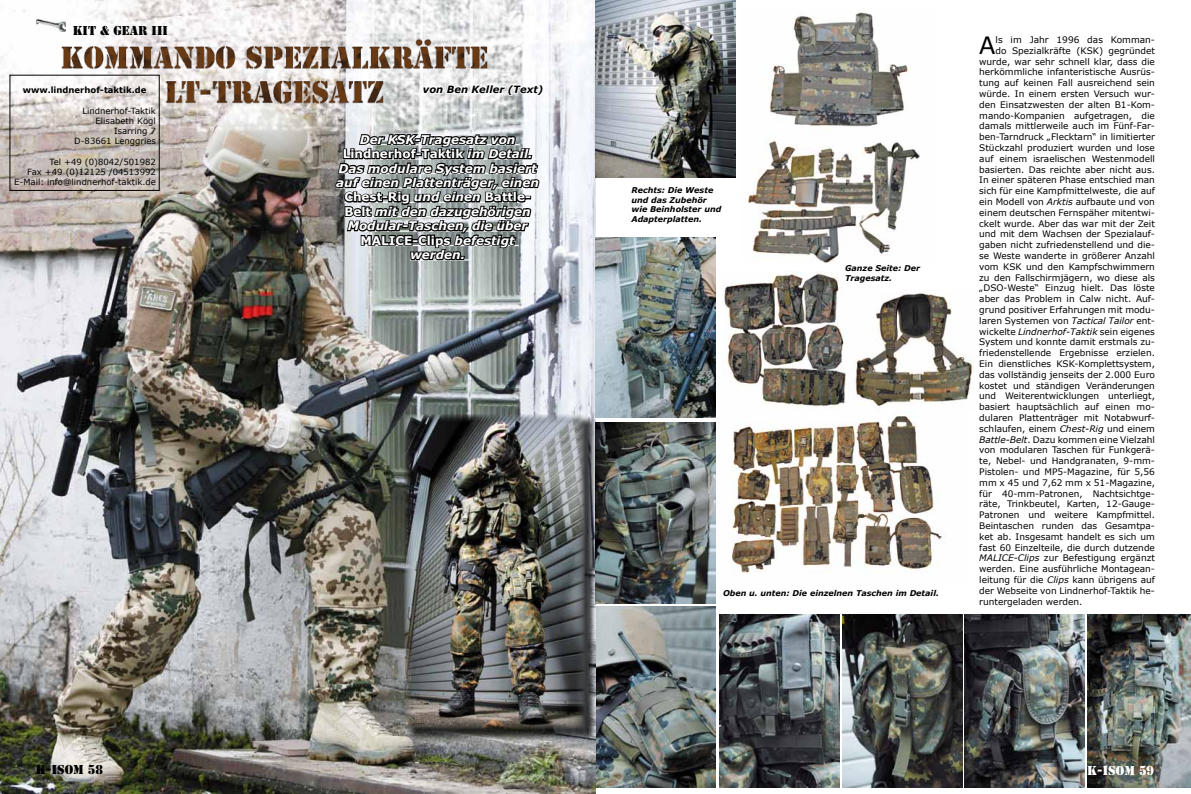
<style>
.page{position:relative;width:1191px;height:794px;background:#fff}
.page>*{position:absolute;margin:0;border:0;box-sizing:border-box;transform-origin:0 0}
.t1{font:23.9px "Verdana";color:#000}
.t2{font:italic 700 12px/14.4px "Verdana";color:#fff;text-align:center}
.t3{font:12px "Stencil Std";color:#000}
.t4{font:12px "Stencil Std";color:#fff}
.t5{font:italic 700 10px "Verdana";color:#000}
.t6{font:9px "Verdana";color:#000}
.t7{font:8.5px/10.2px "Verdana";color:#000;text-align:right}
.t8{font:700 8.5px "Verdana";color:#000}
.t9{font:italic 700 8px/9.6px "Verdana";color:#000}
.s1{font-style:normal}
.s2{font-style:italic}
</style>
<div class="page">
<img style="left:1088px;top:614px;width:103px;height:173px">
<img style="left:964px;top:614px;width:120px;height:173px">
<img style="left:842px;top:614px;width:120px;height:173px">
<img style="left:719px;top:614px;width:120px;height:173px">
<img style="left:595px;top:607px;width:120px;height:180px">
<img style="left:854px;top:293px;width:120px;height:113px">
<img style="left:747px;top:12px;width:173px;height:250px">
<img style="left:715px;top:411px;width:227px;height:171px">
<img style="left:722px;top:271px;width:124px;height:138px">
<img style="left:0;top:0;width:595px;height:794px">
<div style="left:406px;top:415px;width:191px;height:326px;background:#000;opacity:.75"></div>
<img style="left:404px;top:414px;width:180px;height:315px">
<img style="left:595px;top:0;width:140px;height:177px">
<img style="left:36px;top:19px;width:30px;height:7px">
<svg style="left:505px;top:71px;width:40px;height:37px"></svg>
<div style="left:9px;top:75px;width:151px;height:116px;border:1px solid #000"></div>
<img style="left:36px;top:26px;width:469px;height:85px">
<svg style="left:334px;top:122px;width:206px;height:143px;background:#6b6e6e"></svg>
<img style="left:595px;top:422px;width:120px;height:181px">
<img style="left:595px;top:237px;width:120px;height:181px">
<h2 class="t3" style="left:73px;top:23px;width:96px">KIT &amp; GEAR III</h2>
<p class="t8" style="left:23px;top:84px;width:125px">www.lindnerhof-taktik.de</p>
<p class="t5" style="left:423px;top:83px;width:122px">von Ben Keller (Text)</p>
<p class="t7" style="left:74px;top:105px;width:83px">Lindnerhof-Taktik<br>Elisabeth Kögl<br>Isarring 7<br>D-83661 Lenggries</p>
<p class="t7" style="left:14px;top:156px;width:143px">Tel +49 (0)8042/501982<br>Fax +49 (0)12125 /04513992<br>E-Mail: info@lindnerhof-taktik.de</p>
<h2 class="t2" style="left:336px;top:132px;width:204px">Der KSK-Tragesatz von<br><span class="s1">Lindnerhof-Taktik</span> im Detail.<br>Das modulare System basiert auf einen Plattenträger, einen<br><span class="s1">Chest-Rig</span> und einen <span class="s1">Battle-<br>Belt</span> mit den dazugehörigen<br>Modular-Taschen, die über<br><span class="s1">MALICE-Clips</span> befestigt werden.</h2>
<h2 class="t3" style="left:36px;top:761px;width:69px">K-ISOM 58</h2>
<p class="t9" style="left:631px;top:186px;width:91px">Rechts: Die Weste und das Zubehör wie Beinholster und<br>Adapterplatten.</p>
<p class="t9" style="left:845px;top:264px;width:76px">Ganze Seite: Der<br>Tragesatz.</p>
<p class="t9" style="left:723px;top:588px;width:217px">Oben u. unten: Die einzelnen Taschen im Detail.</p>
<h1 class="t1" style="left:979px;top:30px;width:18px">A</h1>
<p class="t6" style="left:995px;top:34px;width:161px">ls im Jahr 1996 das Komman-</p>
<p class="t6" style="left:995px;top:45px;width:161px">do Spezialkräfte (KSK) gegründet</p>
<p class="t6" style="left:979px;top:55px;width:177px">wurde, war sehr schnell klar, dass die</p>
<p class="t6" style="left:979px;top:66px;width:177px">herkömmliche infanteristische Ausrüs-</p>
<p class="t6" style="left:979px;top:77px;width:177px">tung auf keinen Fall ausreichend sein</p>
<p class="t6" style="left:979px;top:88px;width:177px">würde. In einem ersten Versuch wur-</p>
<p class="t6" style="left:979px;top:99px;width:177px">den Einsatzwesten der alten B1-Kom-</p>
<p class="t6" style="left:979px;top:109px;width:177px">mando-Kompanien aufgetragen, die</p>
<p class="t6" style="left:979px;top:120px;width:177px">damals mittlerweile auch im Fünf-Far-</p>
<p class="t6" style="left:979px;top:131px;width:177px">ben-Tarndruck „Flecktarn“ in limitierter</p>
<p class="t6" style="left:979px;top:142px;width:177px">Stückzahl produziert wurden und lose</p>
<p class="t6" style="left:979px;top:153px;width:177px">auf einem israelischen Westenmodell</p>
<p class="t6" style="left:979px;top:163px;width:177px">basierten. Das reichte aber nicht aus.</p>
<p class="t6" style="left:979px;top:174px;width:177px">In einer späteren Phase entschied man</p>
<p class="t6" style="left:979px;top:185px;width:177px">sich für eine Kampfmittelweste, die auf</p>
<p class="t6" style="left:979px;top:196px;width:177px">ein Modell von <span class="s2">Arktis</span> aufbaute und von</p>
<p class="t6" style="left:979px;top:207px;width:177px">einem deutschen Fernspäher mitentwi-</p>
<p class="t6" style="left:979px;top:217px;width:177px">ckelt wurde. Aber das war mit der Zeit</p>
<p class="t6" style="left:979px;top:228px;width:177px">und mit dem Wachsen der Spezialauf-</p>
<p class="t6" style="left:979px;top:239px;width:177px">gaben nicht zufriedenstellend und die-</p>
<p class="t6" style="left:979px;top:250px;width:177px">se Weste wanderte in größerer Anzahl</p>
<p class="t6" style="left:979px;top:261px;width:177px">vom KSK und den Kampfschwimmern</p>
<p class="t6" style="left:979px;top:271px;width:177px">zu den Fallschirmjägern, wo diese als</p>
<p class="t6" style="left:979px;top:282px;width:177px">„DSO-Weste“ Einzug hielt. Das löste</p>
<p class="t6" style="left:979px;top:293px;width:177px">aber das Problem in Calw nicht. Auf-</p>
<p class="t6" style="left:979px;top:304px;width:177px">grund positiver Erfahrungen mit modu-</p>
<p class="t6" style="left:979px;top:315px;width:177px">laren Systemen von <span class="s2">Tactical Tailor</span> ent-</p>
<p class="t6" style="left:979px;top:325px;width:177px">wickelte <span class="s2">Lindnerhof-Taktik</span> sein eigenes</p>
<p class="t6" style="left:979px;top:336px;width:177px">System und konnte damit erstmals zu-</p>
<p class="t6" style="left:979px;top:347px;width:177px">friedenstellende Ergebnisse erzielen.</p>
<p class="t6" style="left:979px;top:358px;width:177px">Ein dienstliches KSK-Komplettsystem,</p>
<p class="t6" style="left:979px;top:369px;width:177px">das vollständig jenseits der 2.000 Euro</p>
<p class="t6" style="left:979px;top:379px;width:177px">kostet und ständigen Veränderungen</p>
<p class="t6" style="left:979px;top:390px;width:177px">und Weiterentwicklungen unterliegt,</p>
<p class="t6" style="left:979px;top:401px;width:177px">basiert hauptsächlich auf einen mo-</p>
<p class="t6" style="left:979px;top:412px;width:177px">dularen Plattenträger mit Notabwurf-</p>
<p class="t6" style="left:979px;top:423px;width:177px">schlaufen, einem <span class="s2">Chest-Rig</span> und einem</p>
<p class="t6" style="left:979px;top:433px;width:177px"><span class="s2">Battle-Belt</span>. Dazu kommen eine Vielzahl</p>
<p class="t6" style="left:979px;top:444px;width:177px">von modularen Taschen für Funkgerä-</p>
<p class="t6" style="left:979px;top:455px;width:177px">te, Nebel- und Handgranaten, 9-mm-</p>
<p class="t6" style="left:979px;top:466px;width:177px">Pistolen- und MP5-Magazine, für 5,56</p>
<p class="t6" style="left:979px;top:477px;width:177px">mm x 45 und 7,62 mm x 51-Magazine,</p>
<p class="t6" style="left:979px;top:487px;width:177px">für 40-mm-Patronen, Nachtsichtge-</p>
<p class="t6" style="left:979px;top:498px;width:177px">räte, Trinkbeutel, Karten, 12-Gauge-</p>
<p class="t6" style="left:979px;top:509px;width:177px">Patronen und weitere Kampfmittel.</p>
<p class="t6" style="left:979px;top:520px;width:177px">Beintaschen runden das Gesamtpa-</p>
<p class="t6" style="left:979px;top:531px;width:177px">ket ab. Insgesamt handelt es sich um</p>
<p class="t6" style="left:979px;top:541px;width:177px">fast 60 Einzelteile, die durch dutzende</p>
<p class="t6" style="left:979px;top:552px;width:177px"><span class="s2">MALICE-Clips</span> zur Befestigung ergänzt</p>
<p class="t6" style="left:979px;top:563px;width:177px">werden. Eine ausführliche Montagean-</p>
<p class="t6" style="left:979px;top:574px;width:177px">leitung für die <span class="s2">Clips</span> kann übrigens auf</p>
<p class="t6" style="left:979px;top:585px;width:177px">der Webseite von Lindnerhof-Taktik he-</p>
<p class="t6" style="left:979px;top:595px;width:105px">runtergeladen werden.</p>
<h2 class="t4" style="left:1087px;top:762px;width:69px">K-ISOM 59</h2>
</div>
